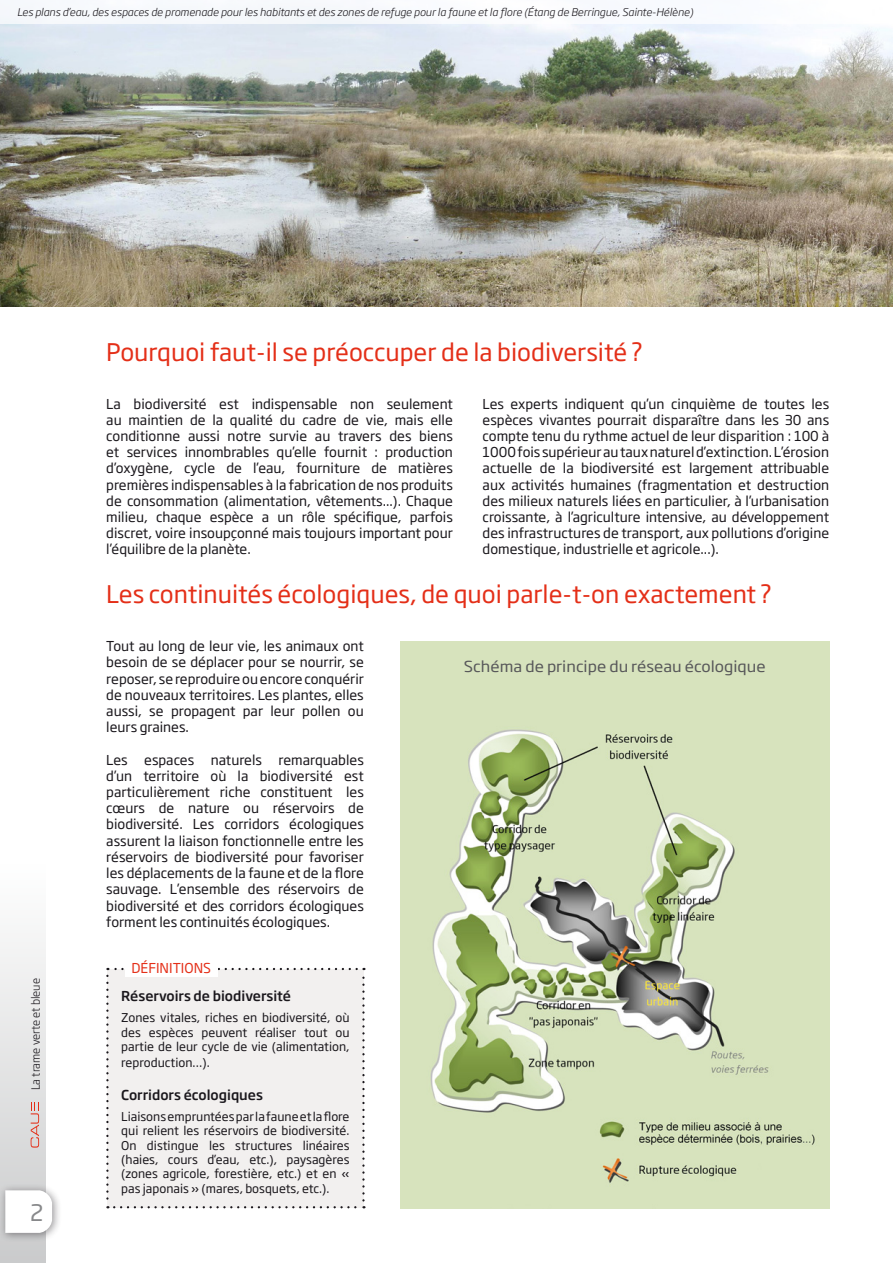
<style>
.page{position:relative;width:893px;height:1263px;background:#fff}
.page>*{position:absolute;margin:0;border:0;box-sizing:border-box;transform-origin:0 0}
.t1{font:24px "Soho Gothic Std";color:#e42f18}
.t2{font:22.5px "Soho Gothic Std";color:#87888a}
.t3{font:15px "Soho Gothic Std";color:#58585a;scale:1.07 1}
.t4{font:13.5px/16.2px "Soho Gothic Std";color:#1a171c;text-align:justify}
.t5{font:500 13.5px "Soho Gothic Std";color:#1a171c}
.t6{font:13.5px "Soho Gothic Std";color:#e42f18}
.t7{font:12px/14.4px "Soho Gothic Std";color:#1a171c;text-align:justify}
.t8{font:300 11.25px "Soho Gothic Std";color:#1a171c}
.t9{font:italic 300 10.5px "Soho Gothic Std";color:#1a171c}
</style>
<div class="page">
<img style="left:0;top:24px;width:893px;height:282px">
<svg style="left:0;top:938px;width:46px;height:325px;fill:#e4e4e4"></svg>
<svg style="left:31px;top:1102px;width:8px;height:45px"></svg>
<div style="left:0;top:1184px;width:62px;height:58px;background:#1a171c;opacity:.44"></div>
<svg style="left:5px;top:1190px;width:47px;height:43px"></svg>
<div style="left:106px;top:968px;width:259px;height:240px;background:#f2f0ef"></div>
<img style="left:400px;top:641px;width:429px;height:567px">
<div style="left:125px;top:959px;width:92px;height:18px;background:#fff"></div>
<div style="left:0;top:0;width:893px;height:24px;background:#f8fafd"></div>
<p class="t9" style="left:17px;top:6px;width:678px">Les plans d’eau, des espaces de promenade pour les habitants et des zones de refuge pour la faune et la flore (Étang de Berringue, Sainte-Hélène)</p>
<h1 class="t1" style="left:106px;top:337px;width:538px">Pourquoi faut-il se préoccuper de la biodiversité ?</h1>
<p class="t4" style="left:106px;top:396px;width:348px">La biodiversité est indispensable non seulement au maintien de la qualité du cadre de vie, mais elle conditionne aussi notre survie au travers des biens et services innombrables qu’elle fournit : production d’oxygène, cycle de l’eau, fourniture de matières premières indispensables à la fabrication de nos produits de consommation (alimentation, vêtements...). Chaque milieu, chaque espèce a un rôle spécifique, parfois discret, voire insoupçonné mais toujours important pour l’équilibre de la planète.</p>
<p class="t4" style="left:483px;top:396px;width:348px">Les experts indiquent qu’un cinquième de toutes les espèces vivantes pourrait disparaître dans les 30 ans compte tenu du rythme actuel de leur disparition : 100 à 1000 fois supérieur au taux naturel d’extinction. L’érosion actuelle de la biodiversité est largement attribuable aux activités humaines (fragmentation et destruction des milieux naturels liées en particulier, à l’urbanisation croissante, à l’agriculture intensive, au développement des infrastructures de transport, aux pollutions d’origine domestique, industrielle et agricole...).</p>
<h1 class="t1" style="left:106px;top:579px;width:667px">Les continuités écologiques, de quoi parle-t-on exactement ?</h1>
<p class="t8" style="left:29px;top:1090px;width:114px;rotate:-90deg">La trame verte et bleue</p>
<h2 class="t2" style="left:30px;top:1198px;width:15px">2</h2>
<p class="t4" style="left:106px;top:638px;width:259px">Tout au long de leur vie, les animaux ont besoin de se déplacer pour se nourrir, se reposer, se reproduire ou encore conquérir de nouveaux territoires. Les plantes, elles aussi, se propagent par leur pollen ou leurs graines.</p>
<p class="t4" style="left:106px;top:752px;width:259px">Les espaces naturels remarquables d’un territoire où la biodiversité est particulièrement riche constituent les cœurs de nature ou réservoirs de biodiversité. Les corridors écologiques assurent la liaison fonctionnelle entre les réservoirs de biodiversité pour favoriser les déplacements de la faune et de la flore sauvage. L’ensemble des réservoirs de biodiversité et des corridors écologiques forment les continuités écologiques.</p>
<p class="t6" style="left:131px;top:960px;width:81px">DÉFI NITIONS</p>
<p class="t5" style="left:121px;top:988px;width:171px">Réservoirs de biodiversité</p>
<p class="t7" style="left:121px;top:1011px;width:230px">Zones vitales, riches en biodiversité, où des espèces peuvent réaliser tout ou partie de leur cycle de vie (alimentation,</p>
<p class="t7" style="left:121px;top:1056px;width:90px">reproduction…).</p>
<p class="t5" style="left:121px;top:1086px;width:143px">Corridors écologiques</p>
<p class="t7" style="left:121px;top:1109px;width:230px">Liaisons empruntées par la faune et la flore qui relient les réservoirs de biodiversité.<br>On distingue les structures linéaires (haies, cours d’eau, etc.), paysagères (zones agricole, forestière, etc.) et en « pas japonais » (mares, bosquets, etc.).</p>
<p class="t3" style="left:464px;top:657px;width:284px">Schéma de principe du réseau écologique</p>
</div>
